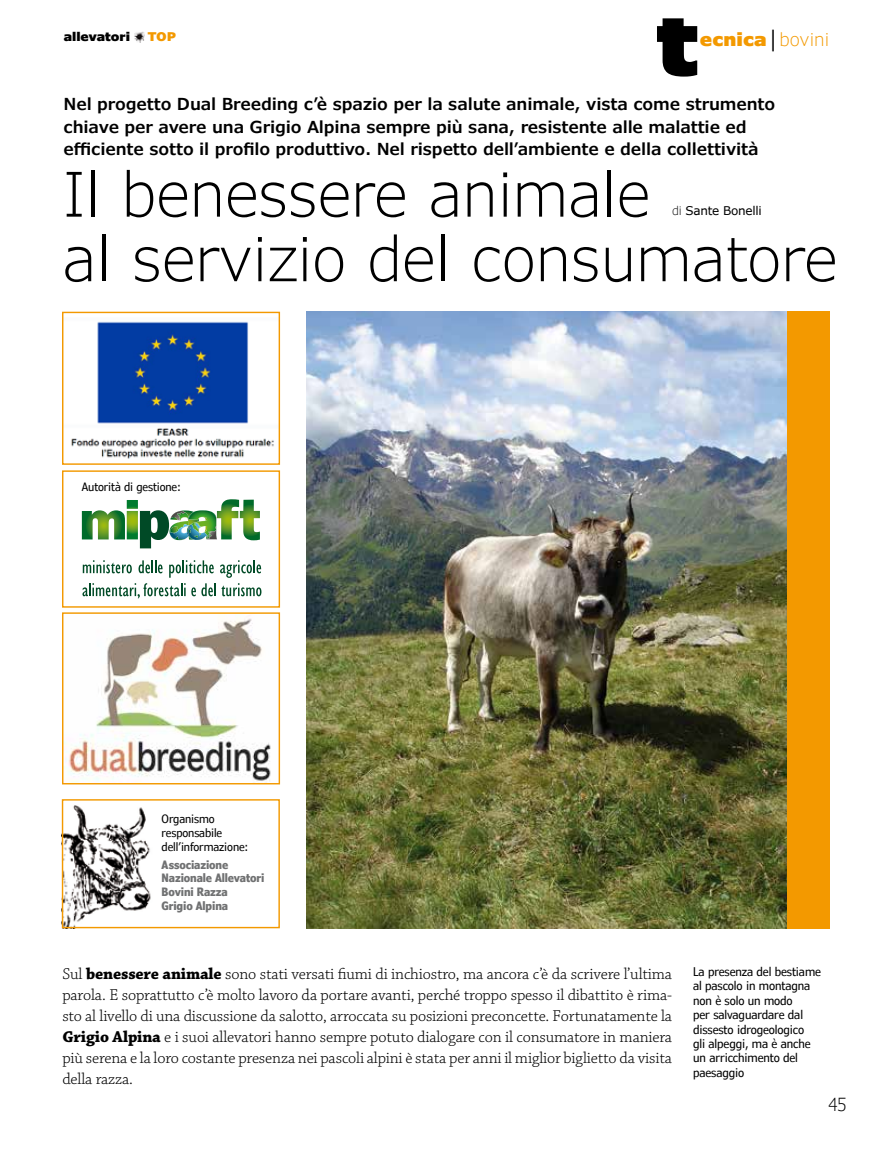
<style>
.page{position:relative;width:893px;height:1149px;background:#fff}
.page>*{position:absolute;margin:0;border:0;box-sizing:border-box;transform-origin:0 0}
.t1{font:300 61.5px "Verdana Pro";letter-spacing:-.01em;color:#000}
.t2{font:900 18px "Verdana Pro";color:#f39900}
.t3{font:300 condensed 18px "Verdana Pro";color:#000}
.t4{font:300 16.5px/21px "Chaparral Pro";letter-spacing:-.01em;color:#000;text-align:justify}
.t5{font:600 16.5px/22.5px "Verdana Pro";letter-spacing:-.01em;color:#000}
.t6{font:condensed 12px/14.4px "Verdana Pro";letter-spacing:-.01em;color:#000}
.t7{font:12px "Verdana Pro";letter-spacing:-.02em;color:#000}
.t8{font:900 12px "Verdana Pro";color:#000}
.t9{font:900 12px "Verdana Pro";color:#f39900}
.t10{font:condensed 11.55px/13.8px "Verdana Pro";letter-spacing:-.01em;color:#000}
.t11{font:700 condensed 11.55px/13.8px "Verdana Pro";letter-spacing:-.01em;color:#707172}
.s1{color:#000}
.s2{font-weight:300}
.s3{font-weight:700}
</style>
<div class="page">
<svg style="left:134px;top:32px;width:11px;height:11px"></svg>
<div style="left:306px;top:311px;width:523px;height:617px;background:#f39900"></div>
<img style="left:306px;top:311px;width:481px;height:617px">
<img style="left:71px;top:321px;width:203px;height:138px">
<div style="left:62px;top:311px;width:218px;height:153px;border:1px solid #f39900"></div>
<svg style="left:82px;top:499px;width:178px;height:49px"></svg>
<svg style="left:83px;top:560px;width:49px;height:13px"></svg>
<svg style="left:139px;top:560px;width:24px;height:13px"></svg>
<svg style="left:169px;top:560px;width:45px;height:17px"></svg>
<svg style="left:220px;top:560px;width:41px;height:17px"></svg>
<svg style="left:82px;top:583px;width:179px;height:15px"></svg>
<div style="left:62px;top:470px;width:218px;height:137px;border:1px solid #f39900"></div>
<img style="left:68px;top:618px;width:203px;height:164px">
<div style="left:62px;top:612px;width:218px;height:172px;border:1px solid #f39900"></div>
<img style="left:64px;top:805px;width:87px;height:121px">
<div style="left:62px;top:798px;width:218px;height:130px;border:1px solid #f39900"></div>
<svg style="left:657px;top:18px;width:40px;height:59px"></svg>
<p class="t8" style="left:64px;top:29px;width:68px">allevatori</p>
<p class="t9" style="left:148px;top:29px;width:30px">top</p>
<p class="t2" style="left:700px;top:27px;width:131px">ecnica<span class="s1">│</span><span class="s2">bovini</span></p>
<p class="t5" style="left:63px;top:93px;width:713px">Nel progetto Dual Breeding c’è spazio per la salute animale, vista come strumento chiave per avere una Grigio Alpina sempre più sana, resistente alle malattie ed efficiente sotto il profilo produttivo. Nel rispetto dell’ambiente e della collettività</p>
<h1 class="t1" style="left:62px;top:155px;width:590px">Il benessere animale</h1>
<p class="t7" style="left:672px;top:202px;width:91px"><span class="s2">di</span> Sante Bonelli</p>
<h1 class="t1" style="left:62px;top:219px;width:777px">al servizio del consumatore</h1>
<p class="t10" style="left:82px;top:480px;width:101px">Autorità di gestione:</p>
<p class="t10" style="left:162px;top:811px;width:88px">Organismo responsabile dell’informazione:</p>
<p class="t11" style="left:162px;top:857px;width:104px">Associazione<br>Nazionale Allevatori<br>Bovini Razza<br>Grigio Alpina</p>
<p class="t4" style="left:62px;top:963px;width:611px">Sul <span class="s3">benessere animale</span> sono stati versati fiumi di inchiostro, ma ancora c’è da scrivere l’ultima parola. E soprattutto c’è molto lavoro da portare avanti, perché troppo spesso il dibattito è rima&shy;sto al livello di una discussione da salotto, arroccata su posizioni preconcette. Fortunatamente la <span class="s3">Grigio Alpina</span> e i suoi allevatori hanno sempre potuto dialogare con il consumatore in maniera più serena e la loro costante presenza nei pascoli alpini è stata per anni il miglior biglietto da visita della razza.</p>
<p class="t6" style="left:693px;top:964px;width:129px">La presenza del bestiame al pascolo in montagna non è solo un modo<br>per salvaguardare dal dissesto idrogeologico<br>gli alpeggi, ma è anche un arricchimento del paesaggio</p>
<p class="t3" style="left:828px;top:1092px;width:19px">45</p>
</div>
